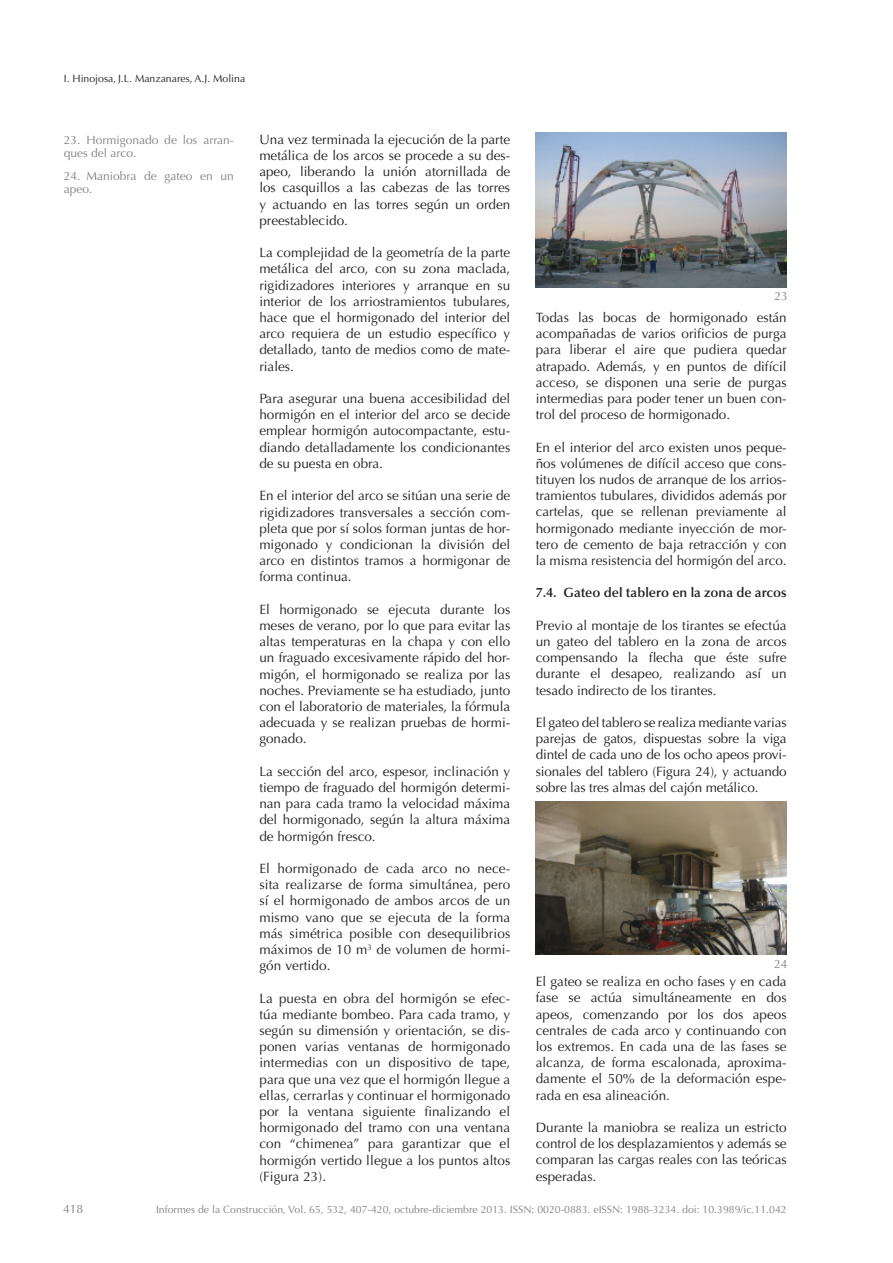
<style>
.page{position:relative;width:893px;height:1263px;background:#fff}
.page>*{position:absolute;margin:0;border:0;box-sizing:border-box;transform-origin:0 0}
.Parrafo_Texto-Optima{font:13.5px/16.2px "Optima LT Std";color:#231f20;text-align:justify}
.Parrafo_Texto-Optima-2{font:600 13.5px "Optima LT Std";color:#231f20}
.Parrafo_Texto-Optima-3{font:12px/13.5px "Optima LT Std";color:#808285}
.t1{font:10.5px "Optima LT Std";color:#808285}
.t2{font:10.5px "Optima LT Std";color:#231f20}
</style>
<div class="page">
<img style="left:536px;top:133px;width:251px;height:155px">
<img style="left:536px;top:801px;width:251px;height:153px">
<p class="t2" style="left:64px;top:73px;width:183px">I. Hinojosa, J.L. Manzanares, A.J. Molina</p>
<p class="Parrafo_Texto-Optima-3" style="left:64px;top:133px;width:172px">23. Hormigonado de los arran&shy;ques del arco.</p>
<p class="Parrafo_Texto-Optima-3" style="left:64px;top:169px;width:172px">24. Maniobra de gateo en un apeo.</p>
<p class="Parrafo_Texto-Optima" style="left:259px;top:131px;width:252px">Una vez terminada la ejecución de la parte metálica de los arcos se procede a su des&shy;apeo, liberando la unión atornillada de los casquillos a las cabezas de las torres y actuando en las torres según un orden preestablecido.</p>
<p class="Parrafo_Texto-Optima" style="left:259px;top:245px;width:252px">La complejidad de la geometría de la parte metálica del arco, con su zona maclada, rigidizadores interiores y arranque en su interior de los arriostramientos tubulares, hace que el hormigonado del interior del arco requiera de un estudio específico y detallado, tanto de medios como de mate&shy;riales.</p>
<p class="Parrafo_Texto-Optima" style="left:259px;top:391px;width:252px">Para asegurar una buena accesibilidad del hormigón en el interior del arco se decide emplear hormigón autocompactante, estu&shy;diando detalladamente los condicionantes de su puesta en obra.</p>
<p class="Parrafo_Texto-Optima" style="left:259px;top:488px;width:252px">En el interior del arco se sitúan una serie de rigidizadores transversales a sección com&shy;pleta que por sí solos forman juntas de hor&shy;migonado y condicionan la división del arco en distintos tramos a hormigonar de forma continua.</p>
<p class="Parrafo_Texto-Optima" style="left:259px;top:601px;width:252px">El hormigonado se ejecuta durante los meses de verano, por lo que para evitar las altas temperaturas en la chapa y con ello un fraguado excesivamente rápido del hor&shy;migón, el hormigonado se realiza por las noches. Previamente se ha estudiado, junto con el laboratorio de materiales, la fórmula adecuada y se realizan pruebas de hormi&shy;gonado.</p>
<p class="Parrafo_Texto-Optima" style="left:259px;top:763px;width:252px">La sección del arco, espesor, inclinación y tiempo de fraguado del hormigón determi&shy;nan para cada tramo la velocidad máxima del hormigonado, según la altura máxima de hormigón fresco.</p>
<p class="Parrafo_Texto-Optima" style="left:259px;top:860px;width:252px">El hormigonado de cada arco no nece&shy;sita realizarse de forma simultánea, pero sí el hormigonado de ambos arcos de un mismo vano que se ejecuta de la forma más simétrica posible con desequilibrios máximos de 10 m<sup>3</sup> de volumen de hormi&shy;gón vertido.</p>
<p class="Parrafo_Texto-Optima" style="left:259px;top:990px;width:252px">La puesta en obra del hormigón se efec&shy;túa mediante bombeo. Para cada tramo, y según su dimensión y orientación, se dis&shy;ponen varias ventanas de hormigonado intermedias con un dispositivo de tape, para que una vez que el hormigón llegue a ellas, cerrarlas y continuar el hormigonado por la ventana siguiente finalizando el hormigonado del tramo con una ventana con “chimenea” para garantizar que el hormigón vertido llegue a los puntos altos (Figura 23).</p>
<p class="Parrafo_Texto-Optima-3" style="left:774px;top:289px;width:15px">23</p>
<p class="Parrafo_Texto-Optima" style="left:536px;top:309px;width:252px">Todas las bocas de hormigonado están acompañadas de varios orificios de purga para liberar el aire que pudiera quedar atrapado. Además, y en puntos de difícil acceso, se disponen una serie de purgas intermedias para poder tener un buen con&shy;trol del proceso de hormigonado.</p>
<p class="Parrafo_Texto-Optima" style="left:536px;top:439px;width:252px">En el interior del arco existen unos peque&shy;ños volúmenes de difícil acceso que cons&shy;tituyen los nudos de arranque de los arrios&shy;tramientos tubulares, divididos además por cartelas, que se rellenan previamente al hormigonado mediante inyección de mor&shy;tero de cemento de baja retracción y con la misma resistencia del hormigón del arco.</p>
<p class="Parrafo_Texto-Optima-2" style="left:536px;top:585px;width:252px">7.4. Gateo del tablero en la zona de arcos</p>
<p class="Parrafo_Texto-Optima" style="left:536px;top:617px;width:252px">Previo al montaje de los tirantes se efectúa un gateo del tablero en la zona de arcos compensando la flecha que éste sufre durante el desapeo, realizando así un tesado indirecto de los tirantes.</p>
<p class="Parrafo_Texto-Optima" style="left:536px;top:714px;width:252px">El gateo del tablero se realiza mediante varias parejas de gatos, dispuestas sobre la viga dintel de cada uno de los ocho apeos provi&shy;sionales del tablero (Figura 24), y actuando sobre las tres almas del cajón metálico.</p>
<p class="Parrafo_Texto-Optima-3" style="left:774px;top:957px;width:15px">24</p>
<p class="Parrafo_Texto-Optima" style="left:536px;top:974px;width:252px">El gateo se realiza en ocho fases y en cada fase se actúa simultáneamente en dos apeos, comenzando por los dos apeos centrales de cada arco y continuando con los extremos. En cada una de las fases se alcanza, de forma escalonada, aproxima&shy;damente el 50% de la deformación espe&shy;rada en esa alineación.</p>
<p class="Parrafo_Texto-Optima" style="left:536px;top:1119px;width:252px">Durante la maniobra se realiza un estricto control de los desplazamientos y además se comparan las cargas reales con las teóricas esperadas.</p>
<p class="Parrafo_Texto-Optima-3" style="left:63px;top:1203px;width:22px">418</p>
<p class="t1" style="left:156px;top:1203px;width:632px">Informes de la Construcción, Vol. 65, 532, 407-420, octubre-diciembre 2013. ISSN: 0020-0883. eISSN: 1988-3234. doi: 10.3989/ic.11.042</p>
</div>
